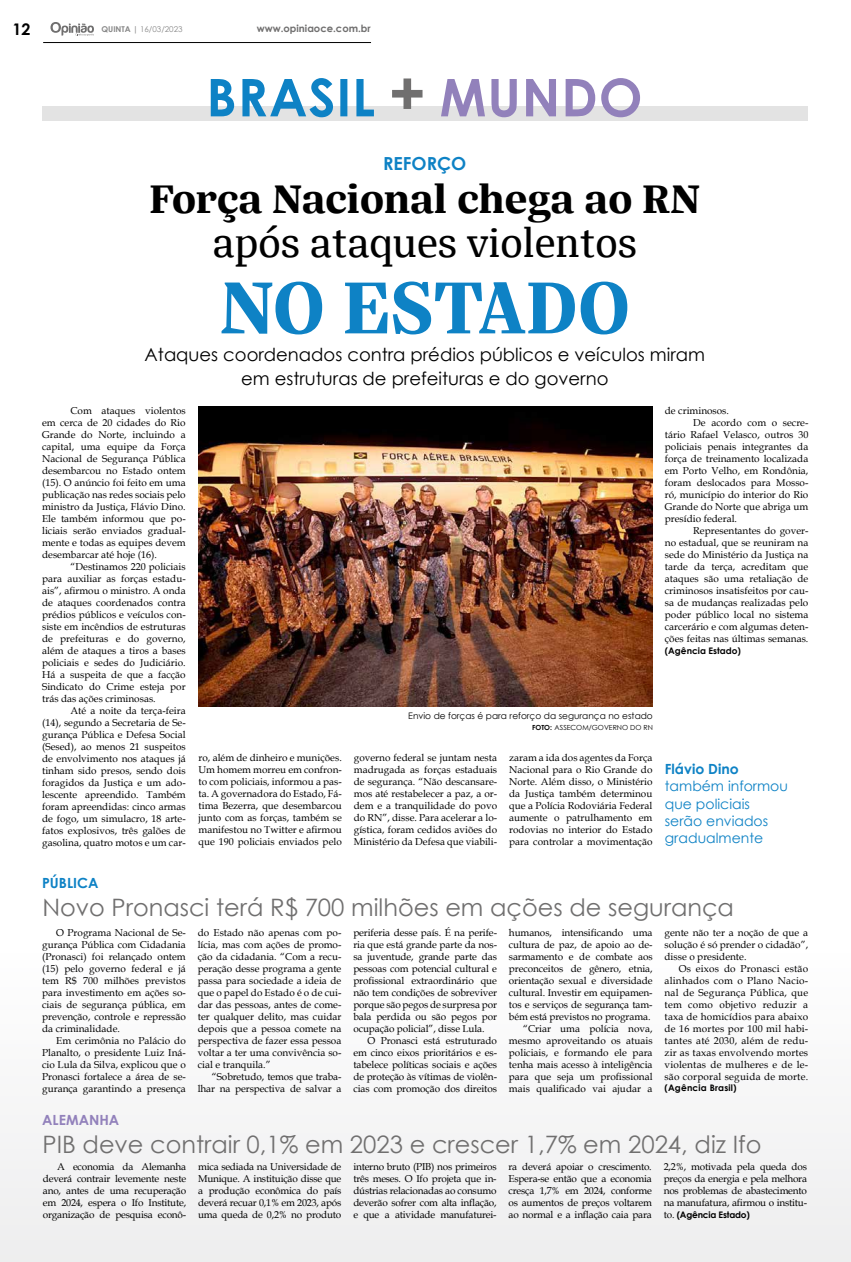
<style>
.page{position:relative;width:851px;height:1262px;background:#fff}
.page>*{position:absolute;margin:0;border:0;box-sizing:border-box;transform-origin:0 0}
.t1{font:700 80px "Silva Text";color:#0e82c5}
.t2{font:700 44px "Silva Text";color:#000}
.t3{font:44px "Silva Text";color:#000}
.t4{font:24px "Century Gothic";color:#706f6f}
.t5{font:18px/24px "Century Gothic";color:#000;text-align:center}
.t6{font:700 18px "Century Gothic";color:#0e82c5}
.t7{font:700 16px "Century Gothic";color:#000}
.t8{font:14px/17px "Century Gothic";color:#0e82c5}
.t9{font:700 14px "Century Gothic";color:#0e82c5}
.t10{font:700 14px "Century Gothic";color:#9281bb}
.t11{font:10px/12px "Book Antiqua";color:#000;text-align:justify}
.t12{font:700 10px "Century Gothic";color:#706f6f}
.t13{font:9px "Century Gothic";color:#000}
.t14{font:700 9px "Century Gothic";letter-spacing:-.02em;color:#000}
.t15{font:700 9px "Century Gothic";letter-spacing:.02em;color:#000}
.t16{font:700 9px "Century Gothic";color:#000}
.t17{font:8px "Century Gothic";color:#878787}
.t18{font:7px "Century Gothic";color:#000}
.s1{font-weight:700}
.s2{font-family:"Book Antiqua";font-weight:400;font-size:10px}
</style>
<div class="page">
<div style="left:0;top:917px;width:850px;height:344px;background:#f7f7f7"></div>
<svg style="left:50px;top:22px;width:44px;height:14px"></svg>
<hr style="left:43px;top:42px;width:328px;height:1px;background:#000">
<img style="left:198px;top:406px;width:454px;height:300px">
<div style="left:43px;top:106px;width:765px;height:14px;background:#e3e3e3"></div>
<svg style="left:441px;top:78px;width:199px;height:39px"></svg>
<svg style="left:392px;top:78px;width:30px;height:31px"></svg>
<svg style="left:211px;top:78px;width:163px;height:39px"></svg>
<h3 class="t7" style="left:13px;top:17px;width:19px">12</h3>
<p class="t17" style="left:101px;top:24px;width:83px"><span class="s1">QUINTA |</span> 16/03/2023</p>
<p class="t12" style="left:257px;top:20px;width:115px">www.opiniaoce.com.br</p>
<h3 class="t6" style="left:383px;top:150px;width:85px">REFORÇO</h3>
<h2 class="t2" style="left:150px;top:169px;width:551px">Força Nacional chega ao RN</h2>
<h2 class="t3" style="left:212px;top:214px;width:426px">após ataques violentos</h2>
<h1 class="t1" style="left:220px;top:253px;width:411px">NO ESTADO</h1>
<h3 class="t5" style="left:144px;top:342px;width:562px">Ataques coordenados contra prédios públicos e veículos miram em estruturas de prefeituras e do governo</h3>
<p class="t11" style="left:42px;top:404px;width:145px;text-indent:28px">Com ataques violentos em cerca de 20 cidades do Rio Grande do Norte, incluindo a capital, uma equipe da Força Nacional de Segurança Pública desembarcou no Estado ontem (15). O anúncio foi feito em uma publicação nas redes sociais pelo ministro da Justiça, Flávio Dino.<br>Ele também informou que po&shy;liciais serão enviados gradual&shy;mente e todas as equipes devem desembarcar até hoje (16).</p>
<p class="t11" style="left:42px;top:560px;width:145px;text-indent:28px">“Destinamos 220 policiais para auxiliar as forças estadu&shy;ais”, afirmou o ministro. A onda de ataques coordenados contra prédios públicos e veículos con&shy;siste em incêndios de estruturas de prefeituras e do governo, além de ataques a tiros a bases policiais e sedes do Judiciário.<br>Há a suspeita de que a facção Sindicato do Crime esteja por trás das ações criminosas.</p>
<p class="t11" style="left:42px;top:704px;width:145px;text-indent:28px">Até a noite da terça-feira (14), segundo a Secretaria de Se&shy;gurança Pública e Defesa Social (Sesed), ao menos 21 suspeitos de envolvimento nos ataques já tinham sido presos, sendo dois foragidos da Justiça e um ado&shy;lescente apreendido. Também foram apreendidas: cinco armas de fogo, um simulacro, 18 arte&shy;fatos explosivos, três galões de gasolina, quatro motos e um car-</p>
<h3 class="t9" style="left:42px;top:872px;width:58px">PÚBLICA</h3>
<h3 class="t4" style="left:42px;top:891px;width:693px">Novo Pronasci terá R$ 700 milhões em ações de segurança</h3>
<p class="t11" style="left:42px;top:926px;width:145px;text-indent:14px">O Programa Nacional de Se&shy;gurança Pública com Cidadania (Pronasci) foi relançado ontem (15) pelo governo federal e já tem R$ 700 milhões previstos para investimento em ações so&shy;ciais de segurança pública, em prevenção, controle e repressão da criminalidade.</p>
<p class="t11" style="left:42px;top:1034px;width:145px;text-indent:14px">Em cerimônia no Palácio do Planalto, o presidente Luiz Iná&shy;cio Lula da Silva, explicou que o Pronasci fortalece a área de se&shy;gurança garantindo a presença</p>
<p class="t11" style="left:664px;top:405px;width:66px">de criminosos.</p>
<p class="t11" style="left:693px;top:417px;width:117px">De acordo com o secre-</p>
<p class="t11" style="left:664px;top:429px;width:145px">tário Rafael Velasco, outros 30</p>
<p class="t11" style="left:664px;top:441px;width:145px">policiais penais integrantes da</p>
<p class="t11" style="left:664px;top:453px;width:145px">força de treinamento localizada</p>
<p class="t11" style="left:664px;top:465px;width:145px">em Porto Velho, em Rondônia,</p>
<p class="t11" style="left:664px;top:477px;width:145px">foram deslocados para Mosso-</p>
<p class="t11" style="left:664px;top:489px;width:145px">ró, município do interior do Rio</p>
<p class="t11" style="left:664px;top:501px;width:145px">Grande do Norte que abriga um</p>
<p class="t11" style="left:664px;top:513px;width:74px">presídio federal.</p>
<p class="t11" style="left:693px;top:525px;width:117px">Representantes do gover-</p>
<p class="t11" style="left:664px;top:537px;width:145px">no estadual, que se reuniram na</p>
<p class="t11" style="left:664px;top:549px;width:145px">sede do Ministério da Justiça na</p>
<p class="t11" style="left:664px;top:561px;width:145px">tarde da terça, acreditam que</p>
<p class="t11" style="left:664px;top:573px;width:145px">ataques são uma retaliação de</p>
<p class="t11" style="left:664px;top:585px;width:145px">criminosos insatisfeitos por cau-</p>
<p class="t11" style="left:664px;top:597px;width:145px">sa de mudanças realizadas pelo</p>
<p class="t11" style="left:664px;top:609px;width:145px">poder público local no sistema</p>
<p class="t11" style="left:664px;top:621px;width:145px">carcerário e com algumas deten-</p>
<p class="t11" style="left:664px;top:633px;width:145px">ções feitas nas últimas semanas.</p>
<p class="t16" style="left:664px;top:644px;width:77px">(Agência Estado)</p>
<p class="t13" style="left:408px;top:709px;width:246px">Envio de forças é para reforço da segurança no estado</p>
<p class="t18" style="left:532px;top:722px;width:122px"><span class="s1">FOTO:</span> ASSECOM/GOVERNO DO RN</p>
<p class="t11" style="left:198px;top:751px;width:145px">ro, além de dinheiro e munições.<br>Um homem morreu em confron&shy;to com policiais, informou a pas&shy;ta. A governadora do Estado, Fá&shy;tima Bezerra, que desembarcou junto com as forças, também se manifestou no Twitter e afirmou que 190 policiais enviados pelo</p>
<p class="t11" style="left:354px;top:751px;width:145px">governo federal se juntam nesta madrugada as forças estaduais de segurança. “Não descansare&shy;mos até restabelecer a paz, a or&shy;dem e a tranquilidade do povo do RN”, disse. Para acelerar a lo&shy;gística, foram cedidos aviões do Ministério da Defesa que viabili-</p>
<p class="t11" style="left:509px;top:751px;width:145px">zaram a ida dos agentes da Força Nacional para o Rio Grande do Norte. Além disso, o Ministério da Justiça também determinou que a Polícia Rodoviária Federal aumente o patrulhamento em rodovias no interior do Estado para controlar a movimentação</p>
<h3 class="t9" style="left:664px;top:758px;width:75px">Flávio Dino</h3>
<h3 class="t8" style="left:664px;top:777px;width:125px">também informou que policiais serão enviados gradualmente</h3>
<p class="t11" style="left:353px;top:926px;width:145px">periferia desse país. É na perife&shy;ria que está grande parte da nos&shy;sa juventude, grande parte das pessoas com potencial cultural e profissional extraordinário que não tem condições de sobreviver porque são pegos de surpresa por bala perdida ou são pegos por ocupação policial”, disse Lula.</p>
<p class="t11" style="left:353px;top:1034px;width:145px;text-indent:14px">O Pronasci está estruturado em cinco eixos prioritários e es&shy;tabelece políticas sociais e ações de proteção às vítimas de violên&shy;cias com promoção dos direitos</p>
<p class="t11" style="left:509px;top:926px;width:145px;text-align:right">humanos, intensificando uma cultura de paz, de apoio ao de&shy;sarmamento e de combate aos preconceitos de gênero, etnia, orientação sexual e diversidade cultural. Investir em equipamen&shy;tos e serviços de segurança tam&shy;bém está previstos no programa. “Criar uma polícia nova, mesmo aproveitando os atuais policiais, e formando ele para tenha mais acesso à inteligência para que seja um profissional mais qualificado vai ajudar a</p>
<p class="t11" style="left:664px;top:926px;width:145px">gente não ter a noção de que a solução é só prender o cidadão”, disse o presidente.</p>
<p class="t11" style="left:198px;top:926px;width:145px">do Estado não apenas com po&shy;lícia, mas com ações de promo&shy;ção da cidadania. “Com a recu&shy;peração desse programa a gente passa para sociedade a ideia de que o papel do Estado é o de cui&shy;dar das pessoas, antes de come&shy;ter qualquer delito, mas cuidar depois que a pessoa comete na perspectiva de fazer essa pessoa voltar a ter uma convivência so&shy;cial e tranquila.”</p>
<p class="t11" style="left:198px;top:1070px;width:145px;text-align:right">“Sobretudo, temos que traba&shy;lhar na perspectiva de salvar a</p>
<p class="t11" style="left:664px;top:962px;width:145px;text-indent:14px">Os eixos do Pronasci estão alinhados com o Plano Nacio&shy;nal de Segurança Pública, que tem como objetivo reduzir a taxa de homicídios para abaixo de 16 mortes por 100 mil habi&shy;tantes até 2030, além de redu&shy;zir as taxas envolvendo mortes violentas de mulheres e de le&shy;são corporal seguida de morte.</p>
<p class="t15" style="left:664px;top:1080px;width:73px">(Agência Brasil)</p>
<h3 class="t10" style="left:42px;top:1109px;width:78px">ALEMANHA</h3>
<h3 class="t4" style="left:42px;top:1127px;width:720px">PIB deve contrair 0,1% em 2023 e crescer 1,7% em 2024, diz Ifo</h3>
<p class="t11" style="left:43px;top:1160px;width:145px;text-indent:14px">A economia da Alemanha deverá contrair levemente neste ano, antes de uma recuperação em 2024, espera o Ifo Institute, organização de pesquisa econô-</p>
<p class="t11" style="left:198px;top:1160px;width:145px">mica sediada na Universidade de Munique. A instituição disse que a produção econômica do país deverá recuar 0,1% em 2023, após uma queda de 0,2% no produto</p>
<p class="t11" style="left:353px;top:1160px;width:145px">interno bruto (PIB) nos primeiros três meses. O Ifo projeta que in&shy;dústrias relacionadas ao consumo deverão sofrer com alta inflação, e que a atividade manufaturei-</p>
<p class="t11" style="left:508px;top:1160px;width:145px">ra deverá apoiar o crescimento.<br>Espera-se então que a economia cresça 1,7% em 2024, conforme os aumentos de preços voltarem ao normal e a inflação caia para</p>
<p class="t11" style="left:663px;top:1160px;width:145px">2,2%, motivada pela queda dos preços da energia e pela melhora nos problemas de abastecimento na manufatura, afirmou o institu-</p>
<p class="t14" style="left:663px;top:1208px;width:88px"><span class="s2">to.</span> (Agência Estado)</p>
</div>
